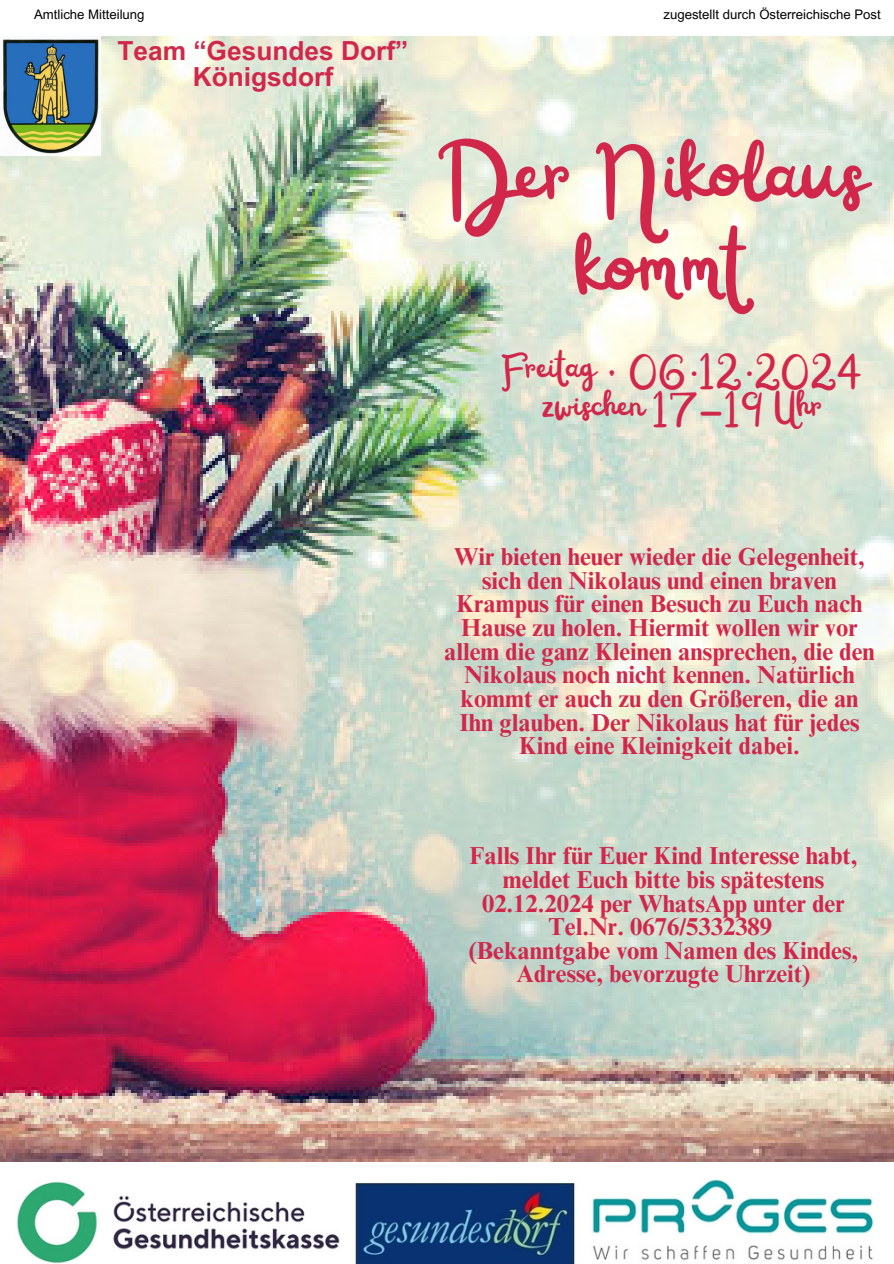
<style>
.page{position:relative;width:894px;height:1264px;background:#fff}
.page>*{position:absolute;margin:0;border:0;box-sizing:border-box;transform-origin:0 0}
.t1{font:93.75px/93.6px "Railey";color:#d1274b;text-align:center}
.t2{font:39.15px/38.2px "Railey";color:#d1274b;text-align:center}
.t3{font:700 26.25px/25.8px "Arial MT Pro";color:#d1274b;text-align:center}
.t4{font:700 24.6px/23.7px "Times NRMT Pro";color:#d1274b;text-align:center}
.t5{font:13.2px "Arial MT Pro";color:#000}
</style>
<div class="page">
<img style="left:0;top:37px;width:893px;height:1124px">
<img style="left:16px;top:1179px;width:858px;height:83px">
<img style="left:0;top:37px;width:100px;height:118px">
<p class="t5" style="left:34px;top:9px;width:112px">Amtliche Mitteilung</p>
<p class="t5" style="left:663px;top:9px;width:219px">zugestellt durch Österreichische Post</p>
<h1 class="t3" style="left:117px;top:41px;width:292px">Team “Gesundes Dorf”<br>Königsdorf</h1>
<h2 class="t1" style="left:433px;top:139px;width:430px">Der Nikolaus kommt</h2>
<h3 class="t2" style="left:499px;top:353px;width:364px">Freitag , 06.12.2024 zwischen 17-19 Uhr</h3>
<h3 class="t4" style="left:444px;top:548px;width:432px">Wir bieten heuer wieder die Gelegenheit, sich den Nikolaus und einen braven Krampus für einen Besuch zu Euch nach Hause zu holen. Hiermit wollen wir vor allem die ganz Kleinen ansprechen, die den Nikolaus noch nicht kennen. Natürlich kommt er auch zu den Größeren, die an Ihn glauben. Der Nikolaus hat für jedes Kind eine Kleinigkeit dabei.</h3>
<p class="t4" style="left:468px;top:847px;width:391px">Falls Ihr für Euer Kind Interesse habt, meldet Euch bitte bis spätestens<br>02.12.2024 per WhatsApp unter der<br>Tel.Nr. 0676/5332389<br>(Bekanntgabe vom Namen des Kindes,<br>Adresse, bevorzugte Uhrzeit)</p>
</div>
